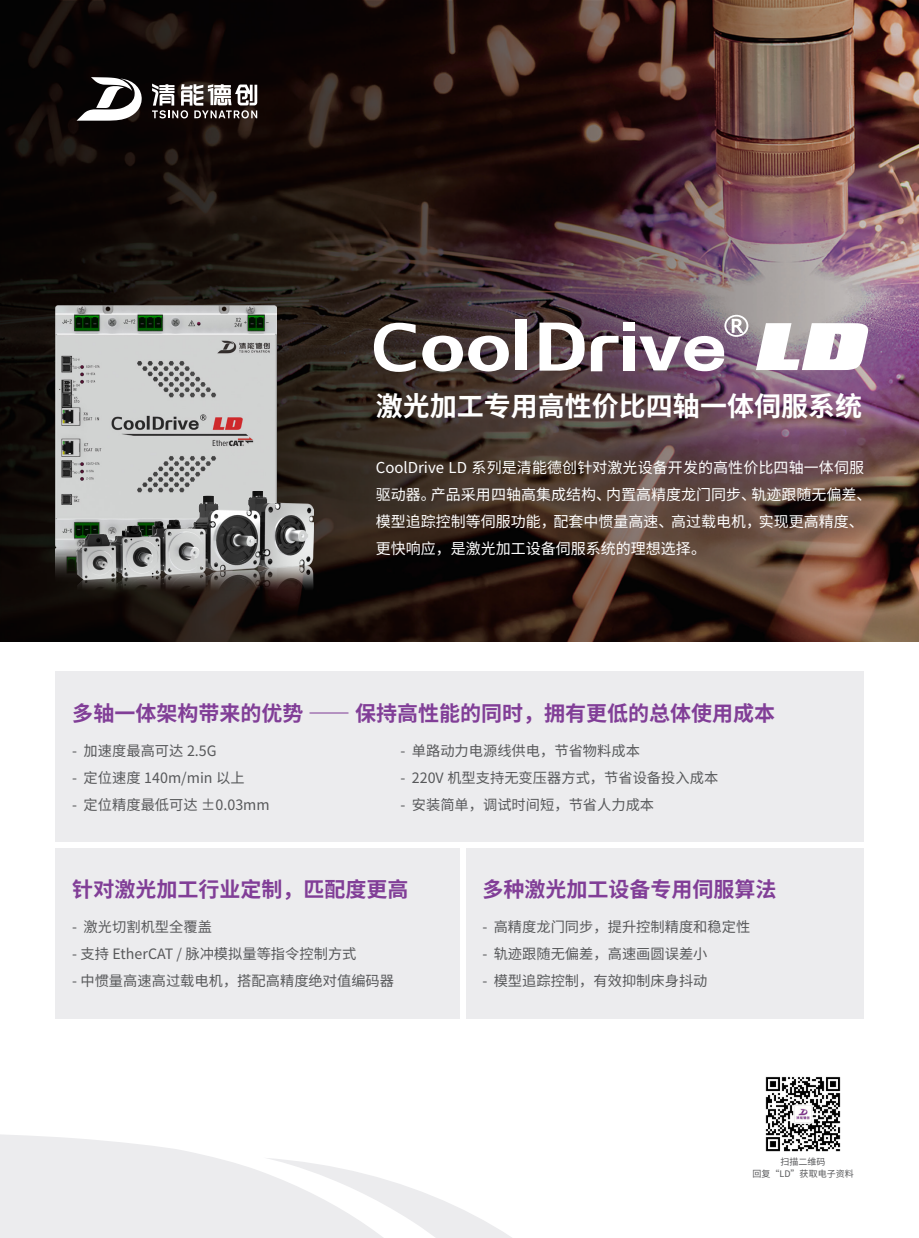
<style>
.page{position:relative;width:919px;height:1238px;background:#fff}
.page>*{position:absolute;margin:0;border:0;box-sizing:border-box;transform-origin:0 0}
.t1{font:italic 57.75px "Padaloma";color:#fff}
.t2{font:700 27px "Source Han Sans CN";color:#fff}
.t3{font:700 21px "Source Han Sans CN";color:#813e97}
.t4{font:15px/27px "Source Han Sans CN";color:#fff}
.t5{font:14.25px "Source Han Sans CN";color:#57585a}
.t6{font:9px "Source Han Sans CN";color:#57585a}
</style>
<div class="page">
<div style="left:55px;top:671px;width:808px;height:170px;background:#ececee"></div>
<div style="left:55px;top:848px;width:404px;height:170px;background:#ececee"></div>
<div style="left:466px;top:848px;width:397px;height:170px;background:#ececee"></div>
<img style="left:0;top:0;width:918px;height:641px">
<svg style="left:77px;top:77px;width:65px;height:44px"></svg>
<svg style="left:152px;top:84px;width:105px;height:34px"></svg>
<svg style="left:422px;top:335px;width:87px;height:36px"></svg>
<div style="left:515px;top:319px;width:12px;height:51px;background:#fff"></div>
<svg style="left:539px;top:322px;width:46px;height:49px"></svg>
<svg style="left:591px;top:336px;width:27px;height:35px"></svg>
<div style="left:623px;top:322px;width:12px;height:9px;background:#fff"></div>
<div style="left:623px;top:336px;width:12px;height:34px;background:#fff"></div>
<svg style="left:374px;top:323px;width:41px;height:49px"></svg>
<svg style="left:639px;top:315px;width:109px;height:56px"></svg>
<img style="left:765px;top:1076px;width:76px;height:76px">
<svg style="left:0;top:1134px;width:510px;height:103px;fill:#ececee"></svg>
<img style="left:55px;top:305px;width:221px;height:279px">
<img style="left:77px;top:487px;width:237px;height:111px">
<p class="t1" style="left:752px;top:312px;width:111px">LD</p>
<p class="t2" style="left:376px;top:391px;width:488px">激光加工专用高性价比四轴一体伺服系统</p>
<p class="t4" style="left:376px;top:454px;width:497px">CoolDrive LD 系列是清能德创针对激光设备开发的高性价比四轴一体伺服驱动器。产品采用四轴高集成结构、内置高精度龙门同步、轨迹跟随无偏差、模型追踪控制等伺服功能，配套中惯量高速、高过载电机，实现更高精度、更快响应，是激光加工设备伺服系统的理想选择。</p>
<p class="t3" style="left:72px;top:701px;width:704px">多轴一体架构带来的优势 —— 保持高性能的同时，拥有更低的总体使用成本</p>
<p class="t5" style="left:72px;top:742px;width:146px">- 加速度最高可达 2.5G</p>
<p class="t5" style="left:72px;top:769px;width:174px">- 定位速度 140m/min 以上</p>
<p class="t5" style="left:72px;top:796px;width:199px">- 定位精度最低可达 ±0.03mm</p>
<p class="t5" style="left:400px;top:742px;width:241px">- 单路动力电源线供电，节省物料成本</p>
<p class="t5" style="left:400px;top:769px;width:319px">- 220V 机型支持无变压器方式，节省设备投入成本</p>
<p class="t5" style="left:400px;top:796px;width:255px">- 安装简单，调试时间短，节省人力成本</p>
<p class="t3" style="left:72px;top:877px;width:337px">针对激光加工行业定制，匹配度更高</p>
<p class="t5" style="left:72px;top:918px;width:141px">- 激光切割机型全覆盖</p>
<p class="t5" style="left:72px;top:945px;width:286px">- 支持 EtherCAT / 脉冲模拟量等指令控制方式</p>
<p class="t5" style="left:72px;top:972px;width:323px">- 中惯量高速高过载电机，搭配高精度绝对值编码器</p>
<p class="t3" style="left:482px;top:877px;width:296px">多种激光加工设备专用伺服算法</p>
<p class="t5" style="left:482px;top:918px;width:269px">- 高精度龙门同步，提升控制精度和稳定性</p>
<p class="t5" style="left:482px;top:945px;width:227px">- 轨迹跟随无偏差，高速画圆误差小</p>
<p class="t5" style="left:482px;top:972px;width:227px">- 模型追踪控制，有效抑制床身抖动</p>
<p class="t6" style="left:780px;top:1156px;width:46px">扫描二维码</p>
<p class="t6" style="left:752px;top:1168px;width:103px">回复“LD”获取电子资料</p>
</div>
